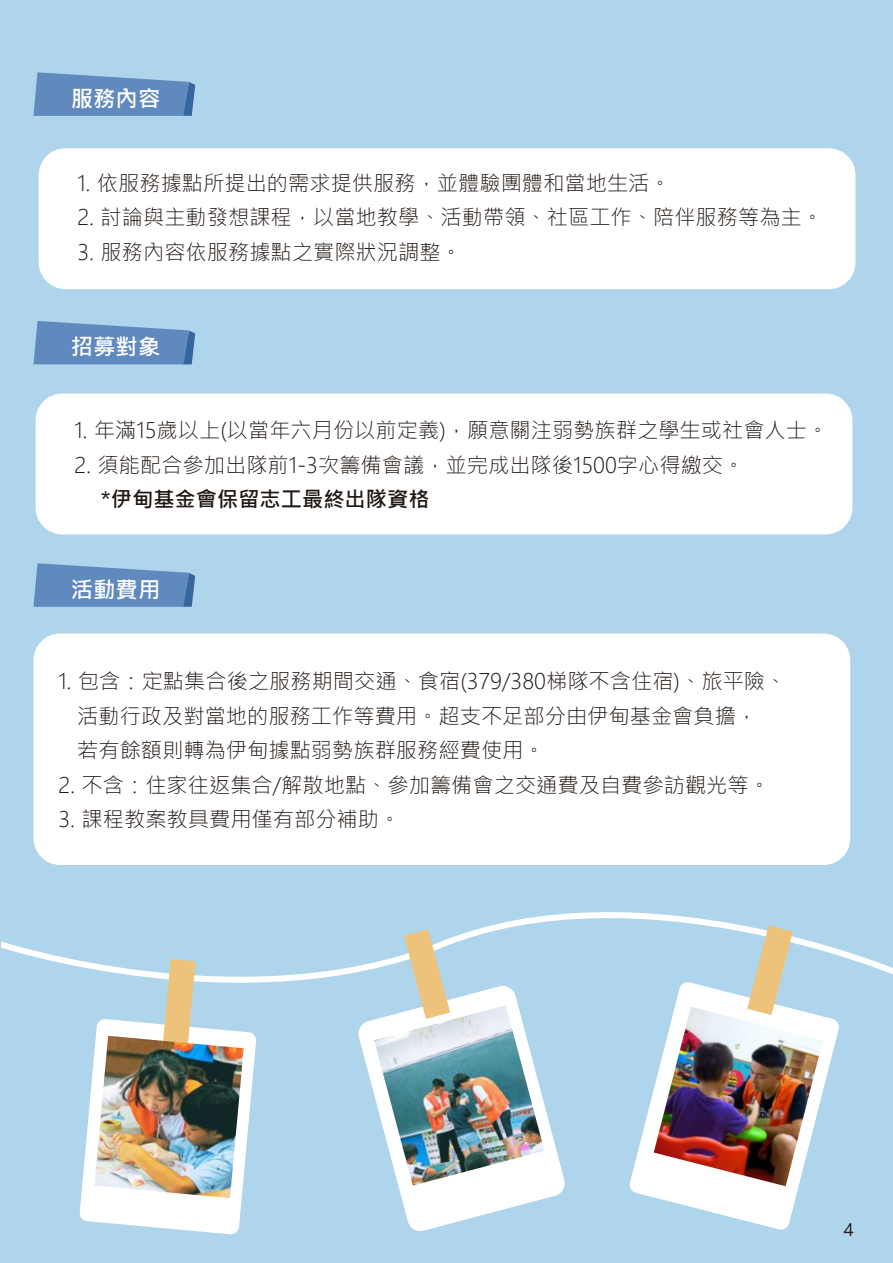
<style>
.page{position:relative;width:893px;height:1263px;background:#aed5ec}
.page>*{position:absolute;margin:0;border:0;box-sizing:border-box;transform-origin:0 0}
.t1{font:22.35px "Microsoft Jheng Hei UI Bold";color:#fff}
.t2{font:21.3px/34.3px "Microsoft Jheng Hei UI Light";color:#211814}
.t3{font:21.3px "Microsoft Jheng Hei UI Bold";color:#211814}
.t4{font:16.95px "Microsoft Jheng Hei UI Regular";color:#211814}
</style>
<div class="page">
<svg style="left:33px;top:72px;width:162px;height:44px;background:#6992c3"></svg>
<div style="left:39px;top:148px;width:816px;height:141px;background:#fff;border-radius:27px"></div>
<svg style="left:33px;top:321px;width:162px;height:43px;background:#6891c2"></svg>
<div style="left:36px;top:393px;width:816px;height:141px;background:#fff;border-radius:27px"></div>
<svg style="left:33px;top:563px;width:162px;height:44px;background:#6992c3"></svg>
<div style="left:33px;top:633px;width:817px;height:232px;background:#fff;border-radius:27px"></div>
<svg style="left:2px;top:857px;width:891px;height:126px"></svg>
<svg style="left:358px;top:986px;width:207px;height:245px"></svg>
<svg style="left:629px;top:981px;width:211px;height:249px"></svg>
<svg style="left:79px;top:959px;width:177px;height:276px"></svg>
<svg style="left:404px;top:929px;width:46px;height:76px"></svg>
<svg style="left:747px;top:925px;width:46px;height:82px"></svg>
<img style="left:374px;top:1005px;width:170px;height:180px">
<img style="left:654px;top:1007px;width:169px;height:179px">
<img style="left:94px;top:1036px;width:150px;height:162px">
<p class="t1" style="left:71px;top:85px;width:91px">服務內容</p>
<p class="t2" style="left:77px;top:166px;width:595px">1. 依服務據點所提出的需求提供服務，並體驗團體和當地生活。</p>
<p class="t2" style="left:77px;top:200px;width:747px">2. 討論與主動發想課程，以當地教學、活動帶領、社區工作、陪伴服務等為主。</p>
<p class="t2" style="left:77px;top:235px;width:386px">3. 服務內容依服務據點之實際狀況調整。</p>
<p class="t1" style="left:71px;top:333px;width:91px">招募對象</p>
<p class="t2" style="left:74px;top:413px;width:755px">1. 年滿15歲以上(以當年六月份以前定義)，願意關注弱勢族群之學生或社會人士。</p>
<p class="t2" style="left:74px;top:448px;width:671px">2. 須能配合參加出隊前1-3次籌備會議，並完成出隊後1500字心得繳交。</p>
<p class="t3" style="left:101px;top:486px;width:330px">*伊甸基金會保留志工最終出隊資格</p>
<p class="t1" style="left:71px;top:575px;width:91px">活動費用</p>
<p class="t2" style="left:77px;top:664px;width:711px;text-indent:-19px">1. 包含：定點集合後之服務期間交通、食宿(379/380梯隊不含住宿)、旅平險、活動行政及對當地的服務工作等費用。超支不足部分由伊甸基金會負擔，<br>若有餘額則轉為伊甸據點弱勢族群服務經費使用。</p>
<p class="t2" style="left:58px;top:768px;width:713px">2. 不含：住家往返集合/解散地點、參加籌備會之交通費及自費參訪觀光等。</p>
<p class="t2" style="left:58px;top:802px;width:343px">3. 課程教案教具費用僅有部分補助。</p>
<p class="t4" style="left:844px;top:1219px;width:11px">4</p>
</div>
